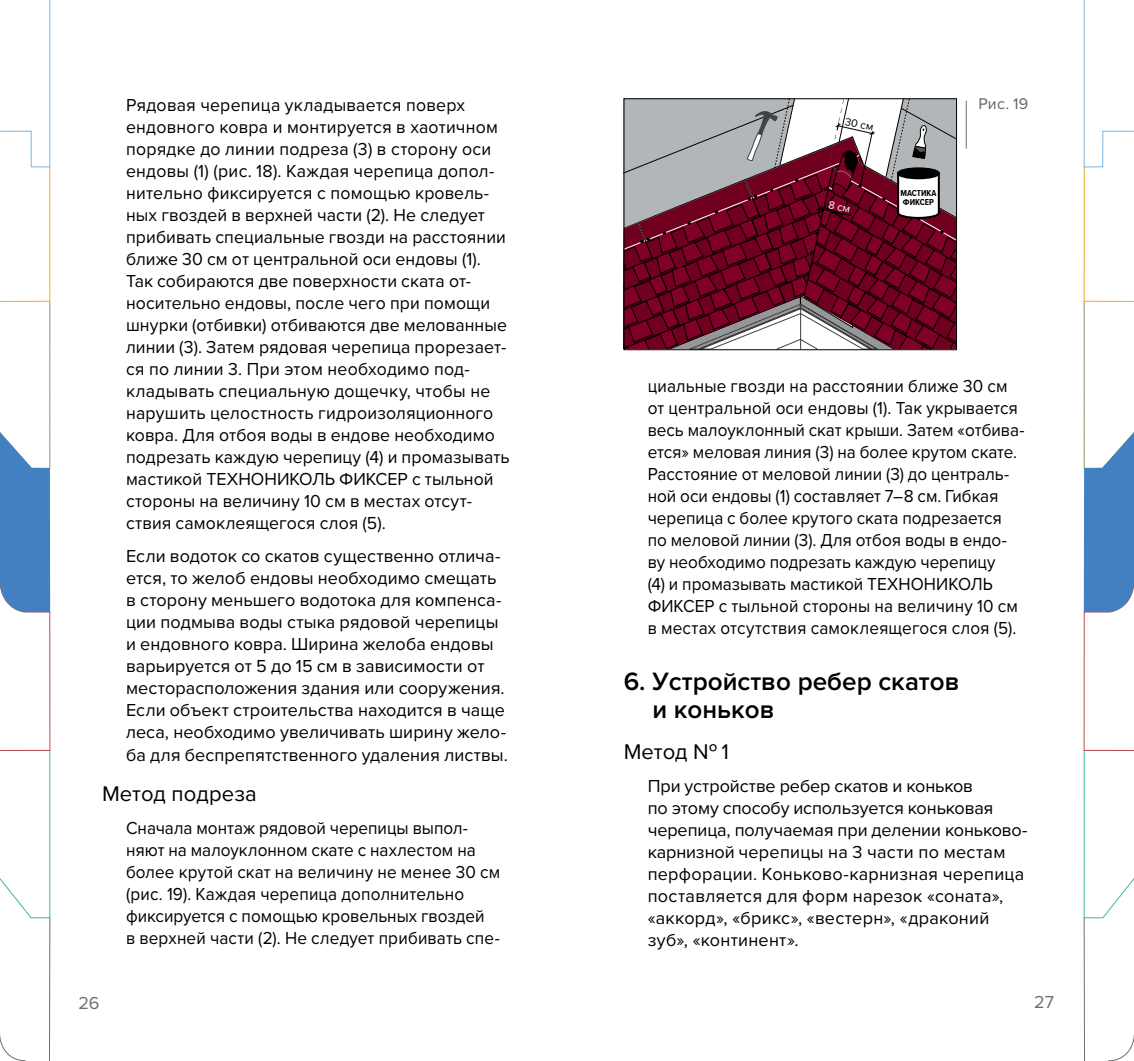
<style>
.page{position:relative;width:1134px;height:1061px;background:#fff}
.page>*{position:absolute;margin:0;border:0;box-sizing:border-box;transform-origin:0 0}
.t1{font:600 26px/28px "Proxima Nova";color:#000}
.t2{font:22px "Proxima Nova";color:#000}
.t3{font:18px/22px "Proxima Nova";letter-spacing:.005em;color:#000}
.t4{font:18px/22px "Proxima Nova";letter-spacing:.005em;color:#000;scale:.95 1}
.t5{font:18px "Proxima Nova";color:#6d6e71}
.t6{font:16px "Proxima Nova";color:#636466}
.t7{font:11px "Proxima Nova";color:#000}
.t8{font:700 9px/9px "Proxima Nova Cond";color:#000}
</style>
<div class="page">
<hr style="left:966px;top:101px;width:1px;height:48px;background:#6d6e71">
<svg style="left:1083px;top:0;width:51px;height:1060px"></svg>
<svg style="left:0;top:0;width:51px;height:1060px"></svg>
<svg style="left:623px;top:98px;width:334px;height:252px;background:#885061"></svg>
<p class="t3" style="left:126px;top:95px;width:341px">Рядовая черепица укладывается поверх</p>
<p class="t6" style="left:978px;top:97px;width:52px">Рис. 19</p>
<p class="t3" style="left:126px;top:117px;width:385px">ендовного ковра и монтируется в хаотичном порядке до линии подреза (3) в сторону оси ендовы (1) (рис. 18). Каждая черепица допол&shy;нительно фиксируется с помощью кровель&shy;ных гвоздей в верхней части (2). не следует прибивать специальные гвозди на расстоянии ближе 30 см от центральной оси ендовы (1).<br>Так собираются две поверхности ската от&shy;носительно ендовы, после чего при помощи шнурки (отбивки) отбиваются две мелованные линии (3). Затем рядовая черепица прорезает&shy;ся по линии 3. При этом необходимо под&shy;кладывать специальную дощечку, чтобы не нарушить целостность гидроизоляционного ковра. Для отбоя воды в ендове необходимо подрезать каждую черепицу (4) и промазывать мастикой ТехнОнИКОЛЬ ФИКСеР с тыльной стороны на величину 10 см в местах отсут&shy;ствия самоклеящегося слоя (5).</p>
<p class="t3" style="left:126px;top:546px;width:383px">если водоток со скатов существенно отлича&shy;ется, то желоб ендовы необходимо смещать в сторону меньшего водотока для компенса&shy;ции подмыва воды стыка рядовой черепицы и ендовного ковра. Ширина желоба ендовы варьируется от 5 до 15 см в зависимости от месторасположения здания или сооружения. если объект строительства находится в чаще леса, необходимо увеличивать ширину жело&shy;ба для беспрепятственного удаления листвы.</p>
<p class="t2" style="left:102px;top:783px;width:156px">Метод подреза</p>
<p class="t4" style="left:126px;top:817px;width:395px">Сначала монтаж рядовой черепицы выпол&shy;няют на малоуклонном скате с нахлестом на более крутой скат на величину не менее 30 см (рис. 19). Каждая черепица дополнительно фиксируется с помощью кровельных гвоздей<br>в верхней части (2). не следует прибивать спе-</p>
<p class="t7" style="left:846px;top:117px;width:30px;rotate:12deg">30 см</p>
<p class="t8" style="left:900px;top:188px;width:38px">МАСТИКА<br>ФИКСЕР</p>
<p class="t4" style="left:648px;top:376px;width:398px">циальные гвозди на расстоянии ближе 30 см от центральной оси ендовы (1). Так укрывается весь малоуклонный скат крыши. Затем «отбива&shy;ется» меловая линия (3) на более крутом скате.<br>Расстояние от меловой линии (3) до централь&shy;ной оси ендовы (1) составляет 7–8 см. Гибкая черепица с более крутого ската подрезается по меловой линии (3). Для отбоя воды в ендо&shy;ву необходимо подрезать каждую черепицу<br>(4) и промазывать мастикой ТехнОнИКОЛЬ ФИКСеР с тыльной стороны на величину 10 см в местах отсутствия самоклеящегося слоя (5).</p>
<h1 class="t1" style="left:652px;top:669px;width:309px;text-indent:-29px">6. Устройство ребер скатов и коньков</h1>
<p class="t2" style="left:624px;top:741px;width:107px">Метод № 1</p>
<p class="t3" style="left:648px;top:775px;width:381px">При устройстве ребер скатов и коньков<br>по этому способу используется коньковая черепица, получаемая при делении коньково&shy;карнизной черепицы на 3 части по местам перфорации. Коньково-карнизная черепица поставляется для форм нарезок «соната», «аккорд», «брикс», «вестерн», «драконий зуб», «континент».</p>
<p class="t5" style="left:78px;top:995px;width:23px">26</p>
<p class="t5" style="left:1034px;top:994px;width:21px">27</p>
</div>
